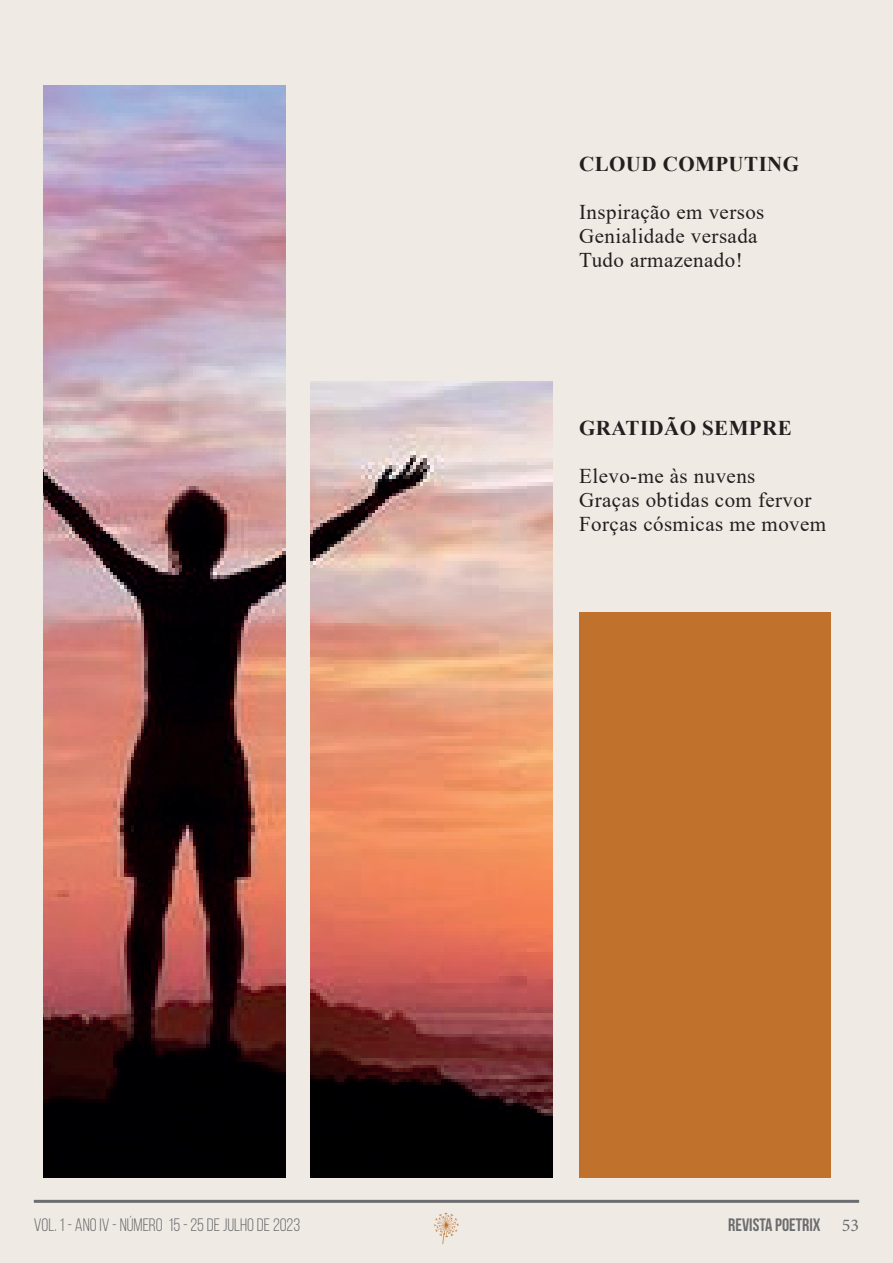
<style>
.page{position:relative;width:893px;height:1263px;background:#efeae3}
.page>*{position:absolute;margin:0;border:0;box-sizing:border-box;transform-origin:0 0}
.t1{font:21px/24px "Times New Roman";letter-spacing:.02em;color:#231f20}
.t2{font:700 21px "Times New Roman";letter-spacing:.02em;color:#231f20}
.t3{font:18px "Bebas Neue";color:#6c6d70}
.t4{font:700 18px "Bebas Neue";color:#6c6d70}
.s1{font-family:"Minion Pro";font-weight:400}
</style>
<div class="page">
<hr style="left:34px;top:1200px;width:825px;height:3px;background:#6c6d70">
<svg style="left:434px;top:1213px;width:25px;height:31px"></svg>
<img style="left:311px;top:381px;width:242px;height:796px">
<img style="left:44px;top:86px;width:242px;height:1091px">
<div style="left:579px;top:613px;width:251px;height:565px;background:#c0712c"></div>
<p class="t2" style="left:579px;top:149px;width:221px">CLOUD COMPUTING</p>
<p class="t1" style="left:579px;top:200px;width:187px">Inspiração em versos<br>Genialidade versada<br>Tudo armazenado!</p>
<p class="t2" style="left:579px;top:413px;width:214px">GRATIDÃO SEMPRE</p>
<p class="t1" style="left:579px;top:464px;width:249px">Elevo-me às nuvens<br>Graças obtidas com fervor<br>Forças cósmicas me movem</p>
<p class="t3" style="left:34px;top:1215px;width:268px">VOL. 1 - ANO IV - NÚMERO 15 - 25 de JULHO dE 2023</p>
<p class="t4" style="left:728px;top:1215px;width:132px">REVISTA POETRIX <span class="s1">53</span></p>
</div>
